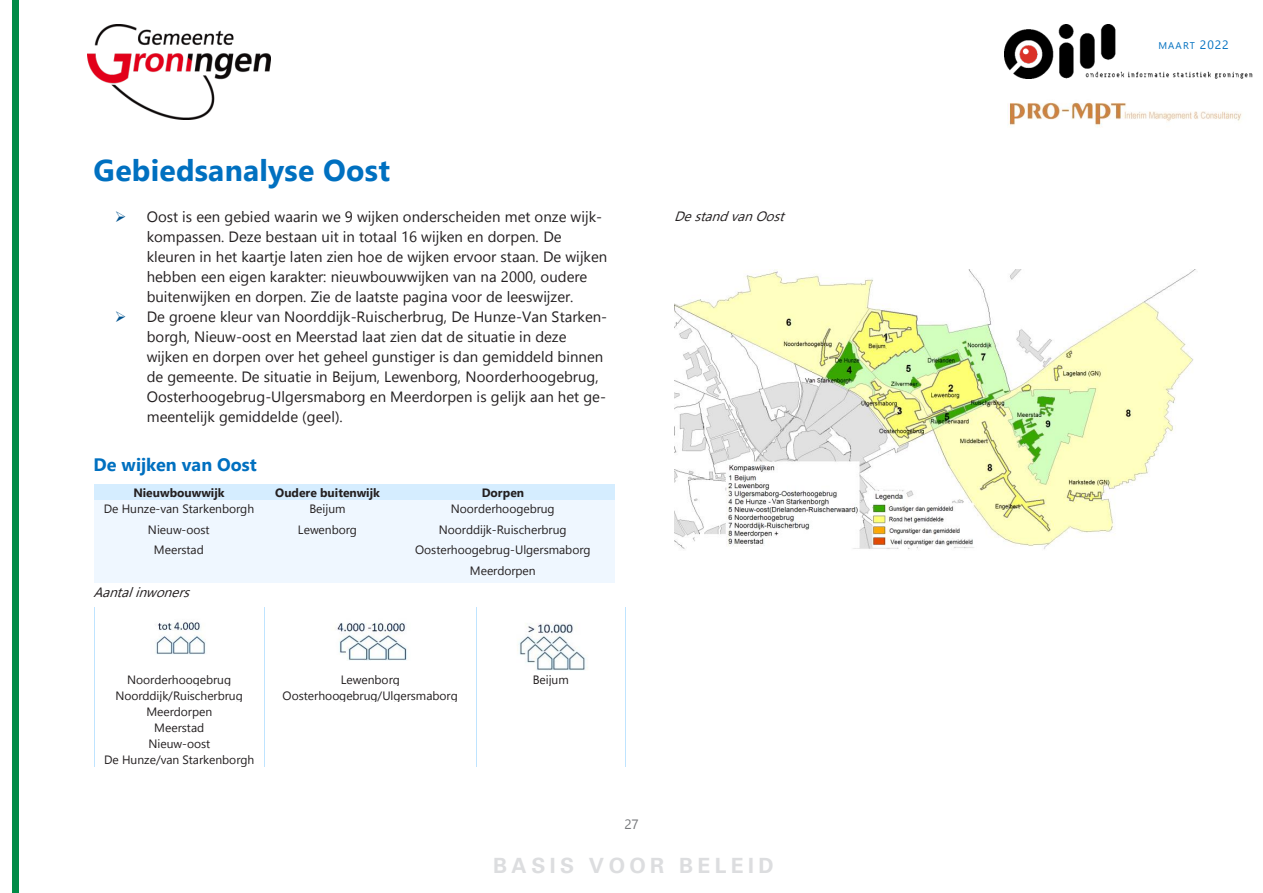
<style>
.page{position:relative;width:1263px;height:893px;background:#fff}
.page>*{position:absolute;margin:0;border:0;box-sizing:border-box;transform-origin:0 0}
.t1{font:700 30px "Gadugi";letter-spacing:.01em;color:#0070c0}
.t2{font:21px "Univers";letter-spacing:.21em;color:#dcdddf}
.t3{font:700 18px "Gadugi";color:#0070c0}
.t4{font:15px/20px "Gadugi";color:#231f20}
.t5{font:italic 13.5px "Gadugi";color:#231f20}
.t6{font:13.5px "Gadugi";color:#76787b}
.t7{font:12px/15.9px "Gadugi";letter-spacing:-.005em;color:#231f20;text-align:center}
.t8{font:700 12px "Gadugi";color:#231f20}
.t9{font:9.75px "Gadugi";letter-spacing:.115em;color:#0070c0}
.s1{color:#00538f}
.s2{font-size:12px}
</style>
<div class="page">
<img style="left:1007px;top:102px;width:235px;height:26px">
<img style="left:1004px;top:24px;width:249px;height:54px">
<img style="left:88px;top:25px;width:183px;height:94px">
<div style="left:94px;top:484px;width:170px;height:16px;background:#d5edff"></div>
<div style="left:264px;top:484px;width:127px;height:16px;background:#d5edff"></div>
<div style="left:391px;top:484px;width:224px;height:16px;background:#d5edff"></div>
<div style="left:94px;top:500px;width:170px;height:21px;background:#eff7ff"></div>
<div style="left:264px;top:500px;width:127px;height:21px;background:#eff7ff"></div>
<div style="left:391px;top:500px;width:224px;height:21px;background:#eff7ff"></div>
<div style="left:94px;top:521px;width:170px;height:20px;background:#eff7ff"></div>
<div style="left:264px;top:521px;width:127px;height:20px;background:#eff7ff"></div>
<div style="left:391px;top:521px;width:224px;height:20px;background:#eff7ff"></div>
<div style="left:94px;top:541px;width:170px;height:21px;background:#eff7ff"></div>
<div style="left:264px;top:541px;width:127px;height:21px;background:#eff7ff"></div>
<div style="left:391px;top:541px;width:224px;height:21px;background:#eff7ff"></div>
<div style="left:94px;top:562px;width:170px;height:20px;background:#eff7ff"></div>
<div style="left:264px;top:562px;width:127px;height:20px;background:#eff7ff"></div>
<div style="left:391px;top:562px;width:224px;height:20px;background:#eff7ff"></div>
<hr style="left:94px;top:607px;width:1px;height:64px;background:#bfe4ff">
<hr style="left:264px;top:607px;width:1px;height:64px;background:#bfe4ff">
<hr style="left:476px;top:607px;width:1px;height:64px;background:#bfe4ff">
<hr style="left:625px;top:607px;width:1px;height:64px;background:#bfe4ff">
<svg style="left:94px;top:671px;width:1px;height:96px"></svg>
<svg style="left:264px;top:671px;width:1px;height:96px"></svg>
<svg style="left:476px;top:671px;width:1px;height:96px"></svg>
<svg style="left:625px;top:671px;width:1px;height:96px"></svg>
<img style="left:156px;top:622px;width:50px;height:33px">
<img style="left:337px;top:623px;width:70px;height:38px">
<img style="left:517px;top:623px;width:71px;height:48px">
<img style="left:674px;top:269px;width:522px;height:280px">
<div style="left:13px;top:0;width:6px;height:893px;background:#008b46"></div>
<p class="t1" style="left:94px;top:152px;width:298px">Gebiedsanalyse Oost</p>
<p class="t4" style="left:147px;top:207px;width:462px;text-indent:-32px"><span class="s1">➢</span> Oost is een gebied waarin we 9 wijken onderscheiden met onze wijk&shy;kompassen. Deze bestaan uit in totaal 16 wijken en dorpen. De kleuren in het kaartje laten zien hoe de wijken ervoor staan. De wijken hebben een eigen karakter: nieuwbouwwijken van na 2000, oudere buitenwijken en dorpen. Zie de laatste pagina voor de leeswijzer.</p>
<p class="t4" style="left:147px;top:307px;width:462px;text-indent:-32px"><span class="s1">➢</span> De groene kleur van Noorddijk-Ruischerbrug, De Hunze-Van Starken&shy;borgh, Nieuw-oost en Meerstad laat zien dat de situatie in deze wijken en dorpen over het geheel gunstiger is dan gemiddeld binnen de gemeente. De situatie in Beijum, Lewenborg, Noorderhoogebrug, Oosterhoogebrug-Ulgersmaborg en Meerdorpen is gelijk aan het ge&shy;meentelijk gemiddelde (geel).</p>
<p class="t3" style="left:94px;top:454px;width:165px">De wijken van Oost</p>
<p class="t8" style="left:133px;top:486px;width:93px">Nieuwbouwwijk</p>
<p class="t8" style="left:275px;top:486px;width:106px">Oudere buitenwijk</p>
<p class="t8" style="left:482px;top:486px;width:44px">Dorpen</p>
<p class="t7" style="left:104px;top:501px;width:152px">De Hunze-van Starkenborgh</p>
<p class="t7" style="left:309px;top:501px;width:38px">Beijum</p>
<p class="t7" style="left:451px;top:501px;width:105px">Noorderhoogebrug</p>
<p class="t7" style="left:148px;top:522px;width:63px">Nieuw-oost</p>
<p class="t7" style="left:298px;top:522px;width:61px">Lewenborg</p>
<p class="t7" style="left:439px;top:522px;width:129px">Noorddijk-Ruischerbrug</p>
<p class="t7" style="left:154px;top:542px;width:51px">Meerstad</p>
<p class="t7" style="left:415px;top:540px;width:177px;line-height:20.4px">Oosterhoogebrug-Ulgersmaborg<br>Meerdorpen</p>
<p class="t5" style="left:94px;top:584px;width:102px">Aantalinwoners</p>
<p class="t7" style="left:127px;top:671px;width:105px">Noorderhoogebrug</p>
<p class="t7" style="left:341px;top:671px;width:61px">Lewenborg</p>
<p class="t7" style="left:533px;top:671px;width:38px">Beijum</p>
<p class="t7" style="left:115px;top:687px;width:129px">Noorddijk/Ruischerbrug</p>
<p class="t7" style="left:283px;top:687px;width:177px">Oosterhoogebrug/Ulgersmaborg</p>
<p class="t7" style="left:104px;top:703px;width:152px">Meerdorpen<br>Meerstad<br>Nieuw-oost<br>De Hunze/van Starkenborgh</p>
<p class="t6" style="left:624px;top:816px;width:16px">27</p>
<p class="t5" style="left:674px;top:208px;width:117px">DestandvanOost</p>
<p class="t2" style="left:493px;top:853px;width:282px">BASIS VOOR BELEID</p>
<p class="t9" style="left:1158px;top:40px;width:72px">MAART <span class="s2">2022</span></p>
</div>
